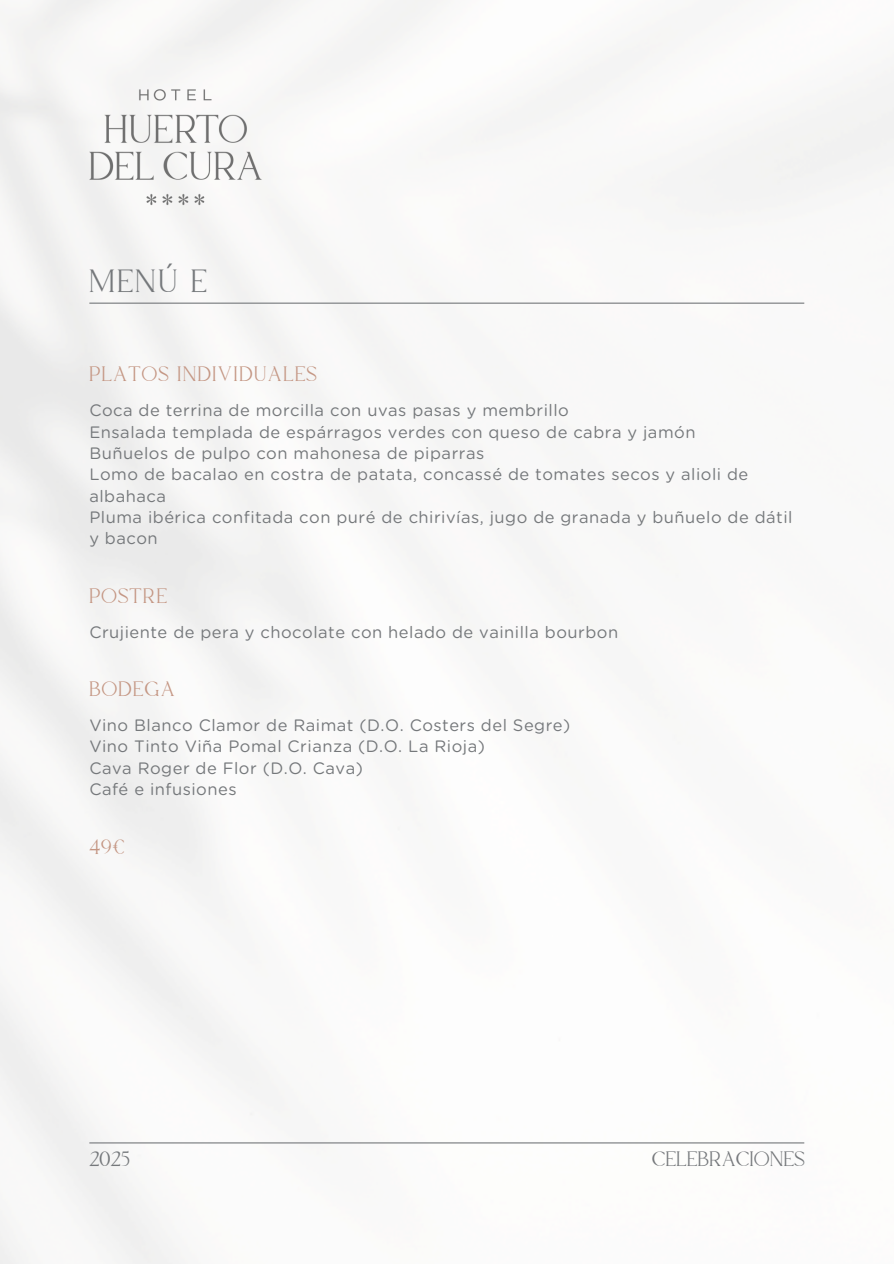
<style>
.page{position:relative;width:894px;height:1264px;background:#fff}
.page>*{position:absolute;margin:0;border:0;box-sizing:border-box;transform-origin:0 0}
.t1{font:30px "Wondar Quason";color:#75787b}
.t2{font:19.5px "Wondar Quason";letter-spacing:.1em;color:#c49683}
.t3{font:19.5px "Wondar Quason";letter-spacing:.05em;color:#75787b}
.t4{font:16.5px/21.3px "Gotham Rounded";letter-spacing:.03em;color:#75787b}
</style>
<div class="page">
<hr style="left:89px;top:1142px;width:715px;height:1px;background:#75787b">
<hr style="left:89px;top:302px;width:715px;height:2px;background:#75787b">
<img style="left:89px;top:89px;width:174px;height:116px">
<h1 class="t1" style="left:89px;top:269px;width:118px">MENÚ E</h1>
<p class="t2" style="left:89px;top:366px;width:228px">PLATOS INDIVIDUALES</p>
<p class="t4" style="left:89px;top:400px;width:481px">Coca de terrina de morcilla con uvas pasas y membrillo</p>
<h2 class="t4" style="left:89px;top:422px;width:607px">Ensalada templada de espárragos verdes con queso de cabra y jamón</h2>
<p class="t4" style="left:89px;top:443px;width:396px">Buñuelos de pulpo con mahonesa de piparras</p>
<p class="t4" style="left:89px;top:464px;width:660px">Lomo de bacalao en costra de patata, concassé de tomates secos y alioli de albahaca</p>
<p class="t4" style="left:89px;top:507px;width:704px">Pluma ibérica confitada con puré de chirivías, jugo de granada y buñuelo de dátil y bacon</p>
<h2 class="t2" style="left:89px;top:588px;width:79px">POSTRE</h2>
<p class="t4" style="left:89px;top:622px;width:530px">Crujiente de pera y chocolate con helado de vainilla bourbon</p>
<p class="t2" style="left:89px;top:681px;width:86px">BODEGA</p>
<p class="t4" style="left:89px;top:715px;width:482px">Vino Blanco Clamor de Raimat (D.O. Costers del Segre)</p>
<h2 class="t4" style="left:89px;top:736px;width:397px">Vino Tinto Viña Pomal Crianza (D.O. La Rioja)</h2>
<p class="t4" style="left:89px;top:758px;width:275px">Cava Roger de Flor (D.O. Cava)</p>
<p class="t4" style="left:89px;top:779px;width:149px">Café e infusiones</p>
<h2 class="t2" style="left:89px;top:838px;width:36px">49€</h2>
<p class="t3" style="left:89px;top:1151px;width:42px">2025</p>
<p class="t3" style="left:652px;top:1151px;width:153px">CELEBRACIONES</p>
</div>
